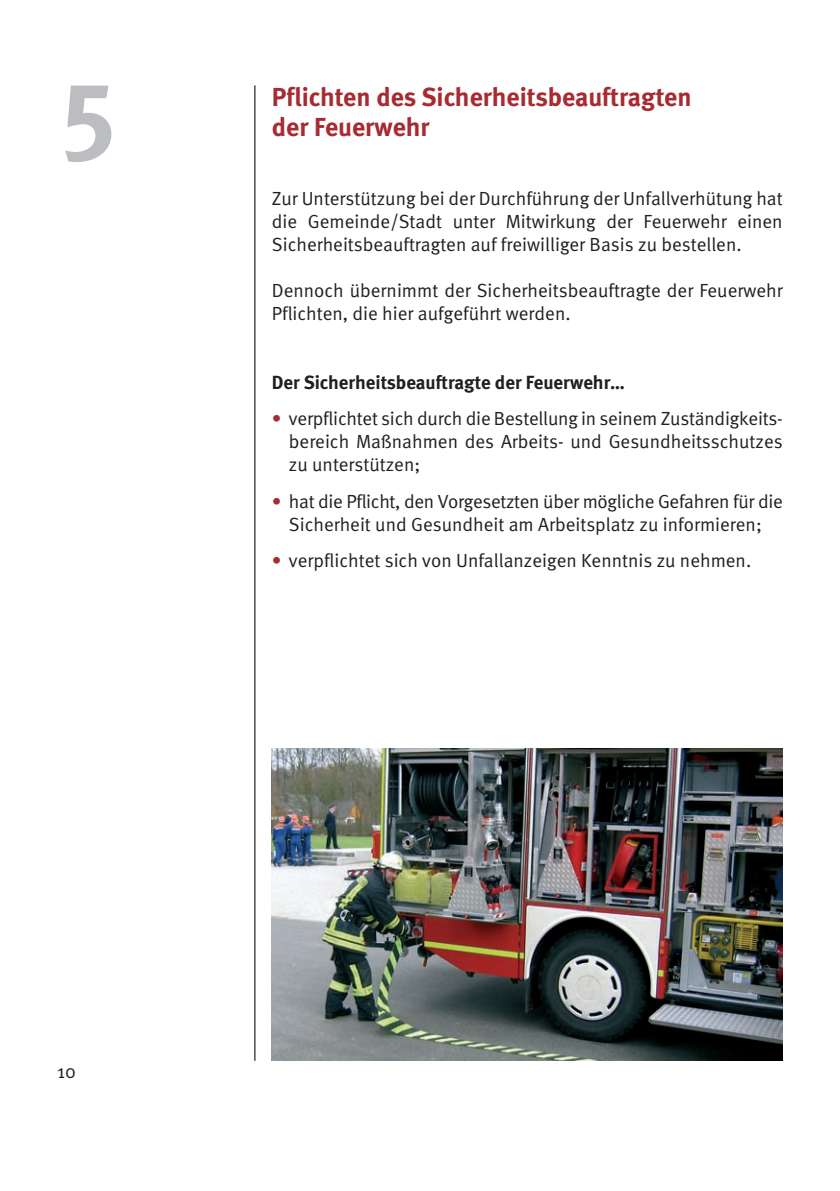
<style>
.page{position:relative;width:840px;height:1191px;background:#fff}
.page>*{position:absolute;margin:0;border:0;box-sizing:border-box;transform-origin:0 0}
.t1{font:110px "GG Meta Bold VZ";color:#bcbdc0}
.t2{font:700 26px/30px "GG Meta";color:#a72b30}
.t3{font:19px/23px "GG Meta";color:#231f20;text-align:justify}
.t4{font:700 19px "GG Meta";color:#231f20}
.s1{color:#a72b30}
</style>
<div class="page">
<hr style="left:254px;top:85px;width:1px;height:975px;background:#231f20">
<img style="left:272px;top:749px;width:510px;height:311px">
<h1 class="t1" style="left:57px;top:77px;width:63px">5</h1>
<h2 class="t2" style="left:272px;top:84px;width:421px">Pflichten des Sicherheitsbeauftragten der Feuerwehr</h2>
<p class="t3" style="left:272px;top:188px;width:512px">Zur Unterstützung bei der Durchführung der Unfallverhütung hat die Gemeinde/Stadt unter Mitwirkung der Feuerwehr einen Sicherheitsbeauftragten auf freiwilliger Basis zu bestellen.</p>
<p class="t3" style="left:272px;top:280px;width:512px">Dennoch übernimmt der Sicherheitsbeauftragte der Feuerwehr<br>Pflichten, die hier aufgeführt werden.</p>
<p class="t4" style="left:272px;top:375px;width:354px">Der Sicherheitsbeauftragte der Feuerwehr…</p>
<p class="t3" style="left:289px;top:409px;width:495px;text-indent:-17px"><span class="s1">•</span> verpflichtet sich durch die Bestellung in seinem Zuständigkeits&shy;bereich Maßnahmen des Arbeits- und Gesundheitsschutzes zu unterstützen;</p>
<p class="t3" style="left:272px;top:491px;width:512px;text-align:center"><span class="s1">•</span> hat die Pflicht, den Vorgesetzten über mögliche Gefahren für die<br>Sicherheit und Gesundheit am Arbeitsplatz zu informieren;</p>
<p class="t3" style="left:272px;top:551px;width:480px"><span class="s1">•</span> verpflichtet sich von Unfallanzeigen Kenntnis zu nehmen.</p>
<p class="t3" style="left:57px;top:1061px;width:20px">10</p>
</div>
